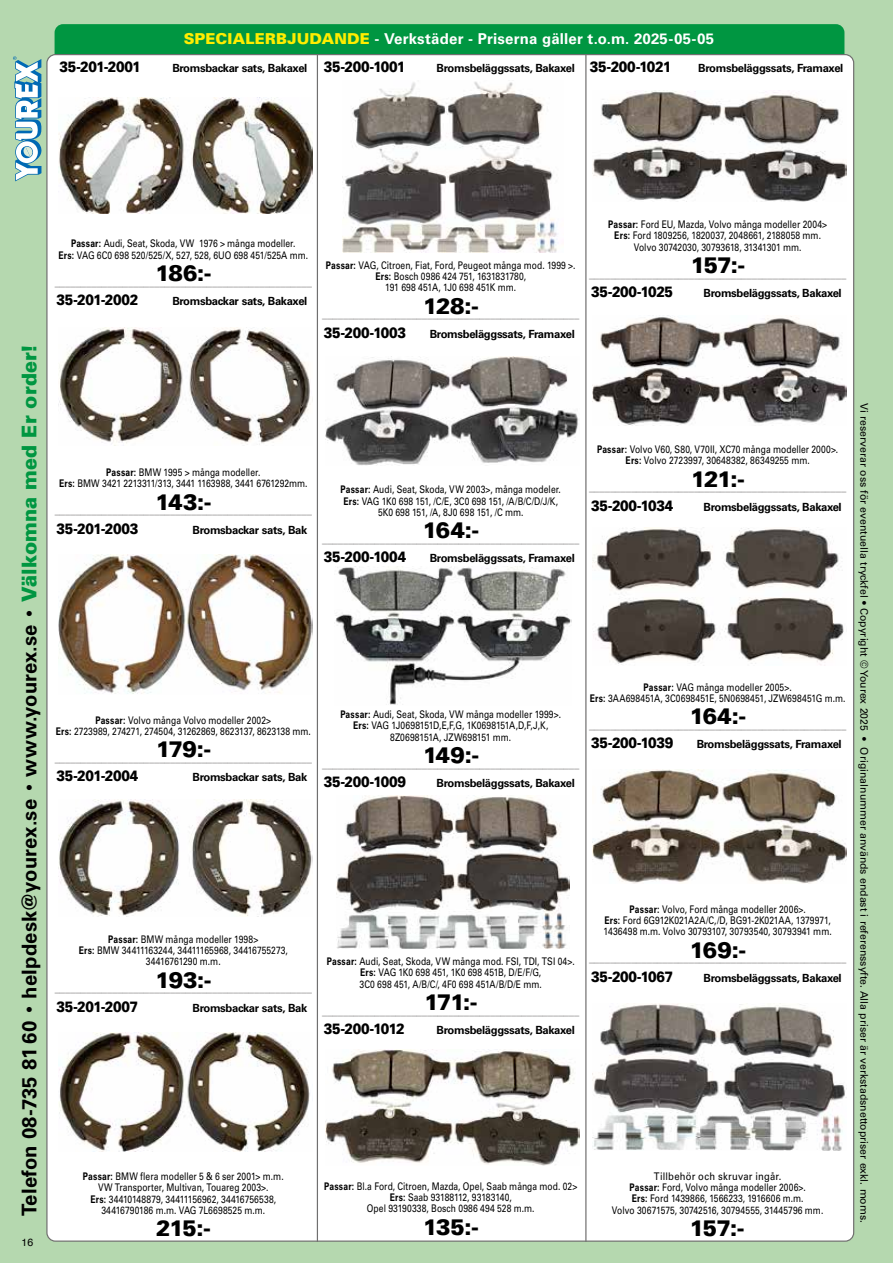
<style>
.page{position:relative;width:893px;height:1263px;background:#b5d8af}
.page>*{position:absolute;margin:0;border:0;box-sizing:border-box;transform-origin:0 0}
.t1{font:900 22.5px "Univers";letter-spacing:-.045em;color:#000;scale:.95 1}
.t2{font:700 20.25px "Univers LT Std";letter-spacing:.005em;color:#000}
.t3{font:900 15px "Univers";letter-spacing:-.025em;color:#000;scale:.85 1}
.t4{font:700 15px "Univers LT Std";letter-spacing:.015em;color:#fff}
.t5{font:900 15px "Univers";letter-spacing:-.045em;color:#000;scale:.85 1}
.t6{font:700 11.25px "Univers LT Std";letter-spacing:-.03em;color:#000}
.t7{font:10.5px/11.2px "Univers LT Std";letter-spacing:.005em;color:#000;text-align:center;scale:.81 1}
.t8{font:10.5px "Univers LT Std";color:#706f6f}
.t9{font:10.5px "Univers LT Std";letter-spacing:.005em;color:#000}
.t10{font:10.5px/11.2px "Univers LT Std";letter-spacing:.005em;color:#000;text-align:center;scale:.9 1}
.t11{font:10.5px "Helvetica";color:#000}
.s1{font-family:"Univers";font-weight:900;color:#ffed00}
.s2{font-size:14.25px}
.s3{font-family:"Univers";font-weight:900;color:#009641}
.s4{font-weight:700}
</style>
<div class="page">
<div style="left:55px;top:24px;width:789px;height:38px;background:#009641;border-radius:9px"></div>
<svg style="left:13px;top:56px;width:29px;height:125px"></svg>
<div style="left:47px;top:55px;width:807px;height:1186px;background:#fff;border-radius:9px"></div>
<hr style="left:317px;top:54px;width:1px;height:1188px;background:#706f6f">
<hr style="left:585px;top:54px;width:1px;height:1188px;background:#706f6f">
<img style="left:59px;top:98px;width:254px;height:116px">
<img style="left:59px;top:327px;width:254px;height:118px">
<img style="left:59px;top:555px;width:254px;height:139px">
<img style="left:59px;top:799px;width:254px;height:117px">
<img style="left:59px;top:1032px;width:251px;height:119px">
<img style="left:343px;top:81px;width:214px;height:171px">
<img style="left:326px;top:357px;width:253px;height:109px">
<img style="left:335px;top:567px;width:236px;height:138px">
<img style="left:337px;top:795px;width:232px;height:153px">
<img style="left:326px;top:1050px;width:254px;height:115px">
<img style="left:593px;top:91px;width:254px;height:111px">
<img style="left:593px;top:316px;width:254px;height:110px">
<img style="left:593px;top:528px;width:251px;height:137px">
<img style="left:593px;top:769px;width:254px;height:114px">
<img style="left:593px;top:1003px;width:254px;height:147px">
<h3 class="t4" style="left:184px;top:30px;width:532px"><span class="s1">SPECIALERBJUDANDE</span> - Verkstäder - Priserna gäller t.o.m. 2025-05-05</h3>
<h3 class="t3" style="left:60px;top:57px;width:97px">35-201-2001</h3>
<p class="t6" style="left:172px;top:62px;width:136px">Bromsbackar sats, Bakaxel</p>
<h3 class="t3" style="left:324px;top:57px;width:97px">35-200-1001</h3>
<p class="t6" style="left:437px;top:62px;width:140px">Bromsbeläggssats, Bakaxel</p>
<h3 class="t3" style="left:590px;top:57px;width:97px">35-200-1021</h3>
<p class="t6" style="left:698px;top:62px;width:147px">Bromsbeläggssats, Framaxel</p>
<h2 class="t2" style="left:18px;top:1216px;width:873px;rotate:-90deg">Telefon 08-735 81 60 <span class="s2">•</span> helpdesk@yourex.se <span class="s2">•</span> www.yourex.se <span class="s2">•</span> <span class="s3">Välkomna med Er order!</span></h2>
<p class="t11" style="left:22px;top:1234px;width:13px">16</p>
<p class="t7" style="left:58px;top:238px;width:310px"><span class="s4">Passar:</span> Audi, Seat, Skoda, VW 1976 &gt; många modeller.<br><span class="s4">Ers:</span> VAG 6C0 698 520/525/X, 527, 528, 6UO 698 451/525A mm.</p>
<h1 class="t1" style="left:155px;top:258px;width:60px">186:-</h1>
<p class="t8" style="left:55px;top:276px;width:259px">_________________________________________________</p>
<h3 class="t3" style="left:57px;top:290px;width:98px">35-201-2002</h3>
<p class="t6" style="left:172px;top:295px;width:136px">Bromsbackar sats, Bakaxel</p>
<p class="t7" style="left:326px;top:259px;width:310px"><span class="s4">Passar:</span> VAG, Citroen, Fiat, Ford, Peugeot många mod. 1999 &gt;.<br><span class="s4">Ers:</span> Bosch 0986 424 751, 1631831780,<br>191 698 451A, 1J0 698 451K mm.</p>
<h1 class="t1" style="left:423px;top:291px;width:60px">128:-</h1>
<p class="t8" style="left:322px;top:308px;width:259px">_________________________________________________</p>
<h3 class="t3" style="left:324px;top:322px;width:98px">35-200-1003</h3>
<p class="t6" style="left:430px;top:327px;width:147px">Bromsbeläggssats, Framaxel</p>
<p class="t7" style="left:608px;top:219px;width:272px"><span class="s4">Passar:</span> Ford EU, Mazda, Volvo många modeller 2004&gt;<br><span class="s4">Ers:</span> Ford 1809256, 1820037, 2048661, 2188058 mm.<br>Volvo 30742030, 30793618, 31341301 mm.</p>
<h1 class="t1" style="left:690px;top:250px;width:59px">157:-</h1>
<p class="t8" style="left:589px;top:268px;width:259px">_________________________________________________</p>
<h3 class="t3" style="left:591px;top:282px;width:98px">35-200-1025</h3>
<p class="t6" style="left:704px;top:287px;width:140px">Bromsbeläggssats, Bakaxel</p>
<p class="t7" style="left:59px;top:467px;width:308px"><span class="s4">Passar:</span> BMW 1995 &gt; många modeller.<br><span class="s4">Ers:</span> BMW 3421 2213311/313, 3441 1163988, 3441 6761292mm.</p>
<h1 class="t1" style="left:155px;top:487px;width:60px">143:-</h1>
<p class="t8" style="left:55px;top:504px;width:259px">_________________________________________________</p>
<h3 class="t3" style="left:57px;top:518px;width:98px">35-201-2003</h3>
<p class="t6" style="left:193px;top:523px;width:116px">Bromsbackar sats, Bak</p>
<p class="t7" style="left:340px;top:484px;width:274px"><span class="s4">Passar:</span> Audi, Seat, Skoda, VW 2003&gt;, många modeler.<br><span class="s4">Ers:</span> VAG 1K0 698 151, /C/E, 3C0 698 151, /A/B/C/D/J/K,<br>5K0 698 151, /A, 8J0 698 151, /C mm.</p>
<h1 class="t1" style="left:423px;top:515px;width:61px">164:-</h1>
<p class="t8" style="left:322px;top:533px;width:259px">_________________________________________________</p>
<h3 class="t3" style="left:324px;top:547px;width:98px">35-200-1004</h3>
<p class="t6" style="left:430px;top:552px;width:147px">Bromsbeläggssats, Framaxel</p>
<p class="t7" style="left:597px;top:444px;width:299px"><span class="s4">Passar:</span> Volvo V60, S80, V70II, XC70 många modeller 2000&gt;.<br><span class="s4">Ers:</span> Volvo 2723997, 30648382, 86349255 mm.</p>
<h1 class="t1" style="left:691px;top:464px;width:58px">121:-</h1>
<p class="t8" style="left:589px;top:481px;width:259px">_________________________________________________</p>
<h3 class="t3" style="left:591px;top:495px;width:98px">35-200-1034</h3>
<p class="t6" style="left:704px;top:500px;width:140px">Bromsbeläggssats, Bakaxel</p>
<p class="t7" style="left:56px;top:714px;width:317px"><span class="s4">Passar:</span> Volvo många Volvo modeller 2002&gt;<br><span class="s4">Ers:</span> 2723989, 274271, 274504, 31262869, 8623137, 8623138 mm.</p>
<h1 class="t1" style="left:156px;top:734px;width:60px">179:-</h1>
<p class="t8" style="left:55px;top:752px;width:259px">_________________________________________________</p>
<h3 class="t3" style="left:57px;top:766px;width:98px">35-201-2004</h3>
<p class="t6" style="left:193px;top:771px;width:116px">Bromsbackar sats, Bak</p>
<p class="t7" style="left:340px;top:709px;width:274px"><span class="s4">Passar:</span> Audi, Seat, Skoda, VW många modeller 1999&gt;.<br><span class="s4">Ers:</span> VAG 1J0698151D,E,F,G, 1K0698151A,D,F,J,K,<br>8Z0698151A, JZW698151 mm.</p>
<h1 class="t1" style="left:423px;top:740px;width:61px">149:-</h1>
<p class="t8" style="left:322px;top:758px;width:259px">_________________________________________________</p>
<h3 class="t3" style="left:324px;top:772px;width:98px">35-200-1009</h3>
<p class="t6" style="left:437px;top:776px;width:140px">Bromsbeläggssats, Bakaxel</p>
<p class="t7" style="left:590px;top:681px;width:317px"><span class="s4">Passar:</span> VAG många modeller 2005&gt;.<br><span class="s4">Ers:</span> 3AA698451A, 3C0698451E, 5N0698451, JZW698451G m.m.</p>
<h1 class="t1" style="left:690px;top:702px;width:61px">164:-</h1>
<p class="t8" style="left:589px;top:719px;width:259px">_________________________________________________</p>
<h3 class="t3" style="left:591px;top:733px;width:98px">35-200-1039</h3>
<p class="t6" style="left:697px;top:738px;width:147px">Bromsbeläggssats, Framaxel</p>
<p class="t7" style="left:79px;top:933px;width:260px"><span class="s4">Passar:</span> BMW många modeller 1998&gt;<br><span class="s4">Ers:</span> BMW 34411163244, 34411165968, 34416755273,<br>34416761290 m.m.</p>
<h1 class="t1" style="left:155px;top:965px;width:60px">193:-</h1>
<p class="t8" style="left:55px;top:982px;width:259px">_________________________________________________</p>
<h3 class="t3" style="left:57px;top:996px;width:97px">35-201-2007</h3>
<p class="t6" style="left:193px;top:1001px;width:116px">Bromsbackar sats, Bak</p>
<p class="t7" style="left:327px;top:956px;width:308px"><span class="s4">Passar:</span> Audi, Seat, Skoda, VW många mod. FSI, TDI, TSI 04&gt;.<br><span class="s4">Ers:</span> VAG 1K0 698 451, 1K0 698 451B, D/E/F/G,<br>3C0 698 451, A/B/C/, 4F0 698 451A/B/D/E mm.</p>
<h1 class="t1" style="left:424px;top:987px;width:57px">171:-</h1>
<p class="t8" style="left:322px;top:1004px;width:259px">_________________________________________________</p>
<h3 class="t5" style="left:324px;top:1019px;width:97px">35-200-1012</h3>
<p class="t6" style="left:437px;top:1023px;width:140px">Bromsbeläggssats, Bakaxel</p>
<p class="t7" style="left:604px;top:904px;width:283px"><span class="s4">Passar:</span> Volvo, Ford många modeller 2006&gt;.<br><span class="s4">Ers:</span> Ford 6G912K021A2A/C,/D, BG91-2K021AA, 1379971,<br>1436498 m.m. Volvo 30793107, 30793540, 30793941 mm.</p>
<h1 class="t1" style="left:690px;top:935px;width:61px">169:-</h1>
<p class="t8" style="left:589px;top:952px;width:259px">_________________________________________________</p>
<h3 class="t3" style="left:591px;top:967px;width:98px">35-200-1067</h3>
<p class="t6" style="left:704px;top:971px;width:140px">Bromsbeläggssats, Bakaxel</p>
<p class="t7" style="left:83px;top:1171px;width:249px"><span class="s4">Passar:</span> BMW flera modeller 5 &amp; 6 ser 2001&gt; m.m.<br>VW Transporter, Multivan, Touareg 2003&gt;.<br><span class="s4">Ers:</span> 34410148879, 34411156962, 34416756538, 34416790186 m.m. VAG 7L6698525 m.m.</p>
<h1 class="t1" style="left:156px;top:1213px;width:59px">215:-</h1>
<p class="t7" style="left:324px;top:1180px;width:314px"><span class="s4">Passar:</span> Bl.a Ford, Citroen, Mazda, Opel, Saab många mod. 02&gt;<br><span class="s4">Ers:</span> Saab 93188112, 93183140,<br>Opel 93190338, Bosch 0986 494 528 m.m.</p>
<h1 class="t1" style="left:423px;top:1212px;width:60px">135:-</h1>
<p class="t10" style="left:612px;top:1171px;width:236px">Tillbehör och skruvar ingår.<br><span class="s4">Passar:</span> Ford, Volvo många modeller 2006&gt;.<br><span class="s4">Ers:</span> Ford 1439866, 1566233, 1916606 m.m.<br>Volvo 30671575, 30742516, 30794555, 31445796 mm.</p>
<h1 class="t1" style="left:690px;top:1213px;width:59px">157:-</h1>
<p class="t9" style="left:870px;top:403px;width:821px;rotate:90deg">Vi reserverar oss för eventuella tryckfel • Copyright © Yourex 2025 • Originalnummer används endast i referenssyfte. Alla priser är verkstadsnettopriser exkl. moms.</p>
</div>
